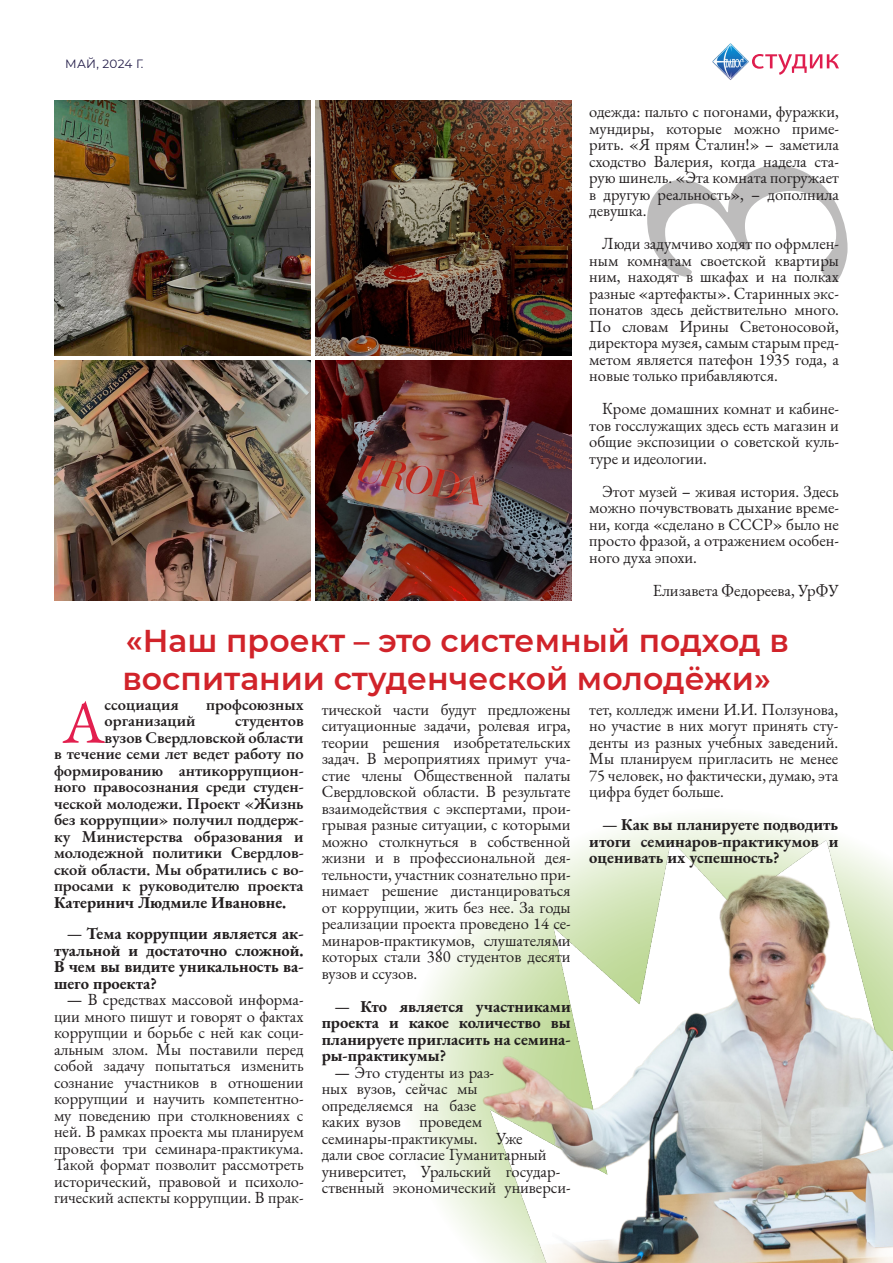
<style>
.page{position:relative;width:893px;height:1263px;background:#fff}
.page>*{position:absolute;margin:0;border:0;box-sizing:border-box;transform-origin:0 0}
.t1{font:300px "EB Garamond";color:#231f20}
.лид{font:60.75px "EB Garamond";color:#e21f4e}
.заг{font:600 31.5px/37.8px "Montserrat";color:#d1232a}
.t2{font:16.5px/16.5px "EB Garamond";color:#231f20;text-align:justify}
.лид-2{font:600 16.5px "EB Garamond";color:#231f20}
.лид-3{font:700 16.5px/16.5px "EB Garamond";color:#231f20;text-align:justify}
.t3{font:12px "Montserrat";letter-spacing:.02em;color:#221c48}
.s1{font-weight:400}
</style>
<div class="page">
<svg style="left:752px;top:54px;width:87px;height:21px"></svg>
<img style="left:712px;top:43px;width:37px;height:37px">
<svg style="left:411px;top:818px;width:424px;height:388px"></svg>
<img style="left:55px;top:100px;width:255px;height:255px">
<img style="left:316px;top:100px;width:256px;height:255px">
<img style="left:54px;top:360px;width:256px;height:240px">
<img style="left:316px;top:360px;width:256px;height:240px">
<img style="left:447px;top:849px;width:446px;height:414px">
<p class="t3" style="left:65px;top:56px;width:80px">МАЙ, 2024 Г.</p>
<p class="t2" style="left:589px;top:103px;width:251px">одежда: пальто с погонами, фуражки, мундиры, которые можно приме&shy;рить. «Я прям Сталин!» – заметила сходство Валерия, когда надела ста&shy;рую шинель. «Эта комната погружает в другую реальность», – дополнила девушка.</p>
<p class="t2" style="left:589px;top:235px;width:251px;text-indent:13px">Люди задумчиво ходят по офрмлен&shy;ным комнатам своетской квартиры ним, находят в шкафах и на полках разные «артефакты». Старинных экс&shy;понатов здесь действительно много.<br>По словам Ирины Светоносовой, директора музея, самым старым пред&shy;метом является патефон 1935 года, а новые только прибавляются.</p>
<p class="t2" style="left:589px;top:400px;width:251px;text-indent:13px">Кроме домашних комнат и кабине&shy;тов госслужащих здесь есть магазин и общие экспозиции о советской куль&shy;туре и идеологии.</p>
<p class="t2" style="left:589px;top:483px;width:251px;text-indent:13px">Этот музей – живая история. Здесь можно почувствовать дыхание време&shy;ни, когда «сделано в СССР» было не просто фразой, а отражением особен&shy;ного духа эпохи.</p>
<p class="t2" style="left:653px;top:582px;width:188px">Елизавета Федореева, УрФУ</p>
<h1 class="t1" style="left:541px;top:297px;width:145px;rotate:-90deg">3</h1>
<p class="заг" style="left:122px;top:621px;width:668px">«Наш проект – это системный подход в воспитании студенческой молодёжи»</p>
<p class="лид" style="left:63px;top:683px;width:44px">А</p>
<p class="лид-2" style="left:105px;top:693px;width:76px">ссоциация</p>
<p class="лид-2" style="left:206px;top:693px;width:99px">профсоюзных</p>
<p class="лид-2" style="left:105px;top:709px;width:92px">организаций</p>
<p class="лид-2" style="left:235px;top:709px;width:70px">студентов</p>
<p class="лид-2" style="left:105px;top:726px;width:200px">вузов Свердловской области</p>
<p class="лид-2" style="left:54px;top:742px;width:251px">в течение семи лет ведет работу по</p>
<p class="лид-2" style="left:54px;top:759px;width:251px">формированию антикоррупцион-</p>
<p class="лид-2" style="left:54px;top:775px;width:251px">ного правосознания среди студен-</p>
<p class="лид-2" style="left:54px;top:792px;width:251px">ческой молодежи. Проект «Жизнь</p>
<p class="лид-2" style="left:54px;top:808px;width:251px">без коррупции» получил поддерж-</p>
<p class="лид-2" style="left:54px;top:825px;width:251px">ку Министерства образования и</p>
<p class="лид-2" style="left:54px;top:841px;width:251px">молодежной политики Свердлов-</p>
<p class="лид-2" style="left:54px;top:858px;width:251px">ской области. Мы обратились с во-</p>
<p class="лид-2" style="left:54px;top:874px;width:251px">просами к руководителю проекта</p>
<p class="лид-3" style="left:54px;top:893px;width:234px">Катеринич Людмиле Ивановне.</p>
<p class="лид-3" style="left:54px;top:925px;width:251px;text-indent:13px"><span class="s1">—</span> Тема коррупции является ак&shy;туальной и достаточно сложной.<br>В чем вы видите уникальность ва&shy;шего проекта?</p>
<p class="t2" style="left:54px;top:991px;width:251px;text-indent:13px">— В средствах массовой информа&shy;ции много пишут и говорят о фактах коррупции и борьбе с ней как соци&shy;альным злом. Мы поставили перед собой задачу попытаться изменить сознание участников в отношении коррупции и научить компетентно&shy;му поведению при столкновениях с ней. В рамках проекта мы планируем провести три семинара-практикума.<br>Такой формат позволит рассмотреть исторический, правовой и психоло&shy;гический аспекты коррупции. В прак-</p>
<p class="t2" style="left:322px;top:701px;width:251px">тической части будут предложены ситуационные задачи, ролевая игра, теории решения изобретательских задач. В мероприятиях примут уча&shy;стие члены Общественной палаты Свердловской области. В результате взаимодействия с экспертами, прои&shy;грывая разные ситуации, с которыми можно столкнуться в собственной жизни и в профессиональной дея&shy;тельности, участник сознательно при&shy;нимает решение дистанцироваться от коррупции, жить без нее. За годы реализации проекта проведено 14 се&shy;минаров-практикумов, слушателями которых стали 380 студентов десяти вузов и ссузов.</p>
<p class="лид-3" style="left:322px;top:998px;width:251px;text-indent:13px"><span class="s1">—</span> Кто является участниками проекта и какое количество вы планируете пригласить на семина&shy;ры-практикумы?</p>
<p class="t2" style="left:322px;top:1064px;width:251px;text-align:left;text-indent:13px">— Это студенты из раз-<br>ных вузов, сейчас мы определяемся на базе<br>каких вузов проведем семинары-практикумы. Уже<br>дали свое согласие Гуманитарный университет, Уральский государ&shy;ственный экономический универси-</p>
<p class="t2" style="left:589px;top:701px;width:251px">тет, колледж имени И.И. Ползунова, но участие в них могут принять сту&shy;денты из разных учебных заведений.<br>Мы планируем пригласить не менее 75 человек, но фактически, думаю, эта цифра будет больше.</p>
<p class="лид-3" style="left:589px;top:816px;width:250px;text-indent:13px"><span class="s1">—</span> Как вы планируете подводить итоги семинаров-практикумов и оценивать их успешность?</p>
</div>
